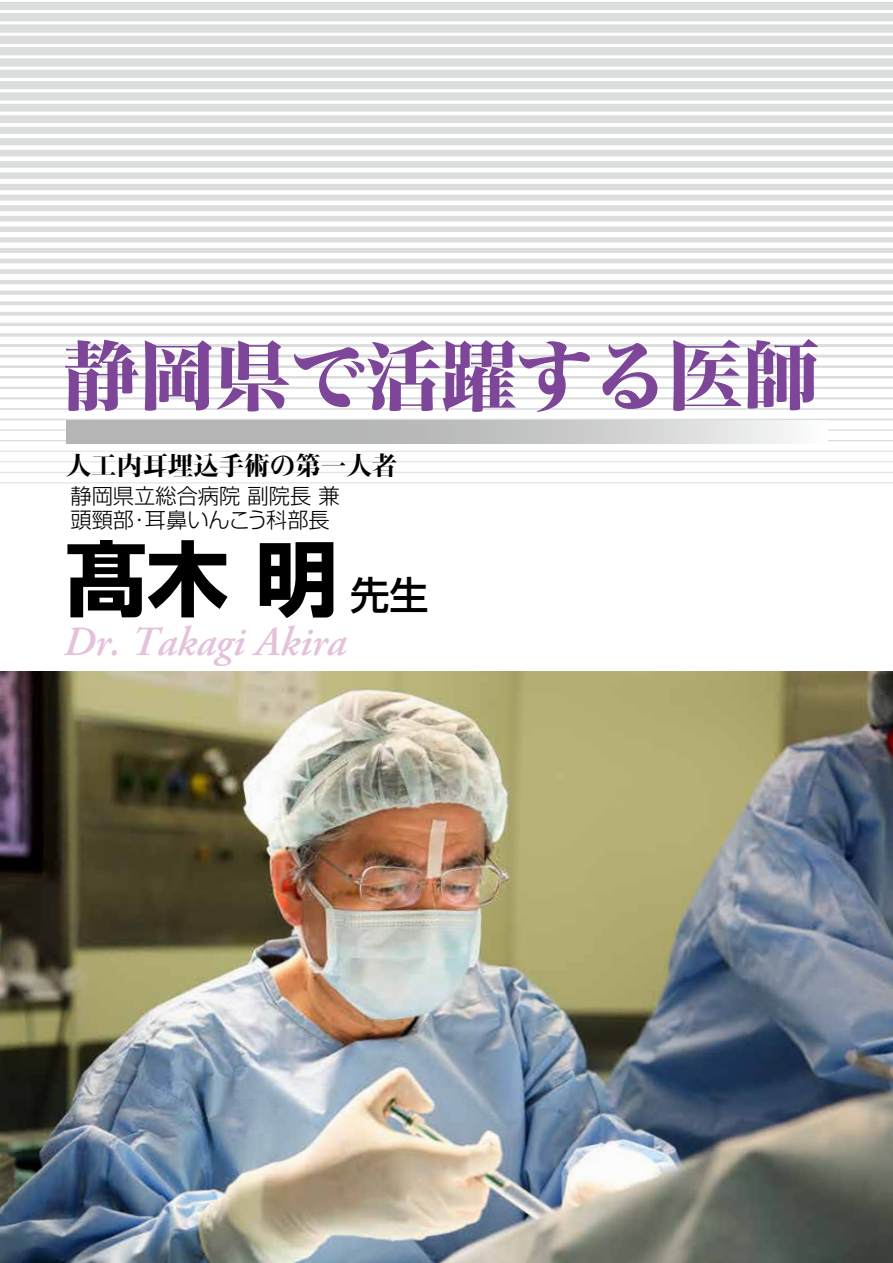
<style>
.page{position:relative;width:893px;height:1263px;background:#fff}
.page>*{position:absolute;margin:0;border:0;box-sizing:border-box;transform-origin:0 0}
.t1{font:700 81.6px "Shin Go Pro";color:#000}
.t2{font:75.45px "Hiragino Min W8 90 msp RKSJ H";color:#7d4698}
.t3{font:italic 600 41.4px "Adobe Garamond Pro";color:#e5c2dc}
.t4{font:500 39px "Shin Go Pro";color:#000}
.t5{font:800 25.5px "Kocho Std";color:#000}
.t6{font:300 21.3px/24.5px "Shin Go Pro";color:#000}
</style>
<div class="page">
<img style="left:0;top:671px;width:893px;height:592px">
<div style="left:0;top:70px;width:893px;height:8px;background:#dcdddd"></div>
<div style="left:0;top:115px;width:893px;height:8px;background:#dcdddd"></div>
<div style="left:0;top:161px;width:893px;height:7px;background:#dcdddd"></div>
<div style="left:0;top:205px;width:893px;height:6px;background:#dcdddd"></div>
<div style="left:0;top:248px;width:893px;height:5px;background:#dcdddd"></div>
<hr style="left:0;top:291px;width:893px;height:4px;background:#dcdddd">
<hr style="left:0;top:333px;width:893px;height:4px;background:#dcdddd">
<hr style="left:0;top:376px;width:893px;height:2px;background:#dcdddd">
<div style="left:0;top:92px;width:893px;height:9px;background:#dcdddd"></div>
<div style="left:0;top:138px;width:893px;height:7px;background:#dcdddd"></div>
<div style="left:0;top:184px;width:893px;height:6px;background:#dcdddd"></div>
<div style="left:0;top:226px;width:893px;height:6px;background:#dcdddd"></div>
<div style="left:0;top:269px;width:893px;height:5px;background:#dcdddd"></div>
<hr style="left:0;top:312px;width:893px;height:4px;background:#dcdddd">
<hr style="left:0;top:355px;width:893px;height:3px;background:#dcdddd">
<hr style="left:0;top:397px;width:893px;height:2px;background:#dcdddd">
<hr style="left:0;top:419px;width:893px;height:1px;background:#dcdddd">
<hr style="left:0;top:461px;width:893px;height:1px;background:#dcdddd">
<hr style="left:0;top:440px;width:893px;height:1px;background:#dcdddd">
<hr style="left:0;top:483px;width:893px;height:1px;background:#dcdddd">
<div style="left:0;top:58px;width:893px;height:9px;background:#dcdddd"></div>
<div style="left:0;top:24px;width:893px;height:9px;background:#dcdddd"></div>
<div style="left:0;top:13px;width:893px;height:8px;background:#dcdddd"></div>
<div style="left:0;top:2px;width:893px;height:8px;background:#dcdddd"></div>
<hr style="left:0;top:0;width:893px;height:1px;background:#dcdddd">
<div style="left:0;top:47px;width:893px;height:8px;background:#dcdddd"></div>
<div style="left:0;top:36px;width:893px;height:8px;background:#dcdddd"></div>
<div style="left:0;top:104px;width:893px;height:8px;background:#dcdddd"></div>
<div style="left:0;top:150px;width:893px;height:6px;background:#dcdddd"></div>
<div style="left:0;top:195px;width:893px;height:6px;background:#dcdddd"></div>
<div style="left:0;top:237px;width:893px;height:5px;background:#dcdddd"></div>
<hr style="left:0;top:280px;width:893px;height:4px;background:#dcdddd">
<hr style="left:0;top:323px;width:893px;height:3px;background:#dcdddd">
<hr style="left:0;top:365px;width:893px;height:3px;background:#dcdddd">
<div style="left:0;top:81px;width:893px;height:8px;background:#dcdddd"></div>
<div style="left:0;top:127px;width:893px;height:7px;background:#dcdddd"></div>
<div style="left:0;top:172px;width:893px;height:7px;background:#dcdddd"></div>
<div style="left:0;top:216px;width:893px;height:5px;background:#dcdddd"></div>
<hr style="left:0;top:259px;width:893px;height:4px;background:#dcdddd">
<hr style="left:0;top:301px;width:893px;height:4px;background:#dcdddd">
<hr style="left:0;top:344px;width:893px;height:3px;background:#dcdddd">
<hr style="left:0;top:387px;width:893px;height:2px;background:#dcdddd">
<hr style="left:0;top:408px;width:893px;height:2px;background:#dcdddd">
<hr style="left:0;top:451px;width:893px;height:1px;background:#dcdddd">
<hr style="left:0;top:429px;width:893px;height:2px;background:#dcdddd">
<hr style="left:0;top:472px;width:893px;height:1px;background:#dcdddd">
<svg style="left:66px;top:420px;width:761px;height:23px;background:#c6c6c7"></svg>
<h2 class="t2" style="left:64px;top:338px;width:756px">静岡県で活躍する医師</h2>
<p class="t5" style="left:66px;top:445px;width:333px">人工内耳埋込手術の第一人者</p>
<p class="t6" style="left:145px;top:481px;width:196px;text-indent:-74px">静岡県立総合病院副院長兼耳鼻いんこう科部長</p>
<p class="t6" style="left:70px;top:505px;width:65px">頭頸部</p>
<p class="t6" style="left:129px;top:505px;width:23px">・</p>
<h1 class="t1" style="left:65px;top:514px;width:274px">髙木明</h1>
<h3 class="t4" style="left:350px;top:563px;width:79px">先生</h3>
<h3 class="t3" style="left:63px;top:618px;width:284px">Dr. Takagi Akira</h3>
</div>
